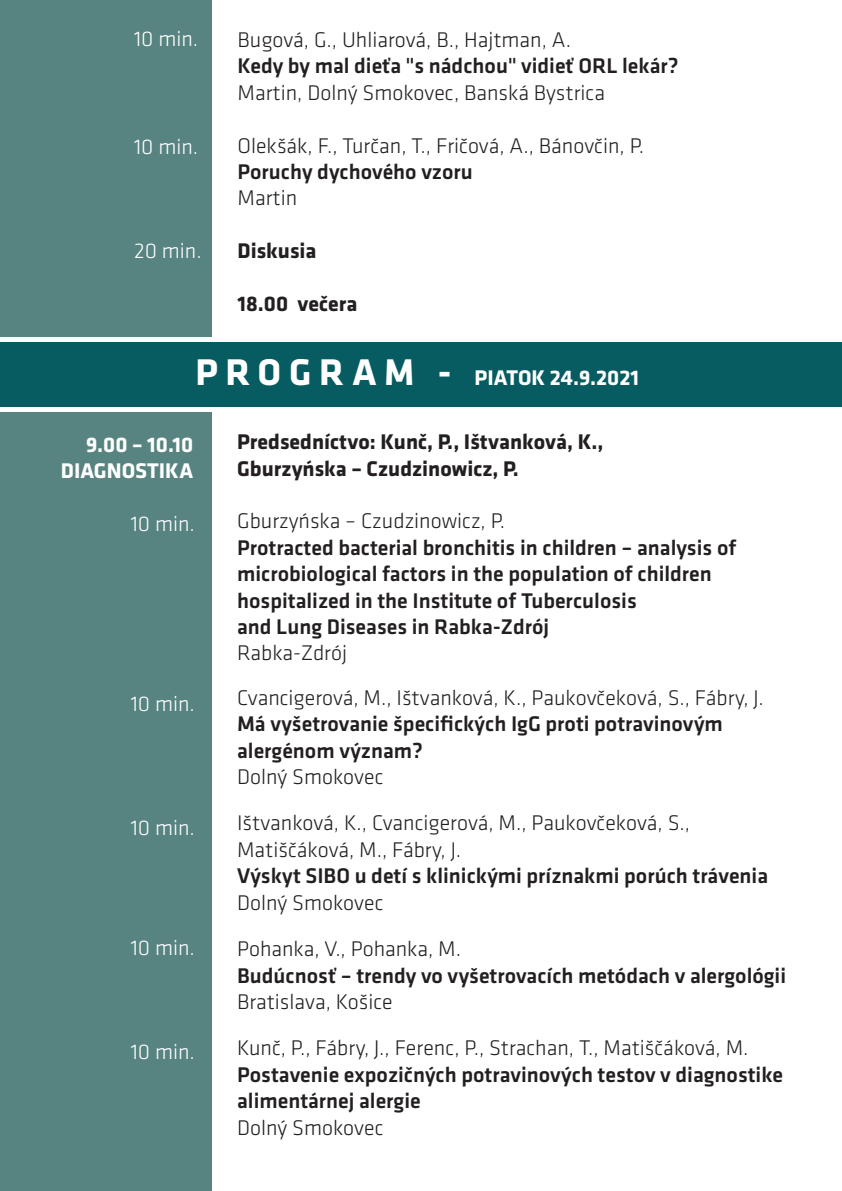
<style>
.page{position:relative;width:842px;height:1191px;background:#fff}
.page>*{position:absolute;margin:0;border:0;box-sizing:border-box;transform-origin:0 0}
.t1{font:500 22px/26.4px "Klavika";color:#231f20}
.t2{font:300 22px/46.4px "Klavika";color:#231f20}
.t3{font:700 22px/26.4px "Klavika";color:#231f20}
.t4{font:300 22px "Klavika";color:#fff}
.t5{font:700 22px/26.4px "Klavika";color:#fff;text-align:right}
.s1{font-size:38.6px}
</style>
<div class="page">
<div style="left:0;top:0;width:212px;height:1191px;background:#578480"></div>
<div style="left:0;top:339px;width:842px;height:68px;background:#065c60"></div>
<hr style="left:0;top:407px;width:842px;height:4px;background:#fff">
<hr style="left:0;top:337px;width:842px;height:4px;background:#fff">
<p class="t4" style="left:134px;top:27px;width:66px">10 min.</p>
<p class="t4" style="left:134px;top:135px;width:66px">10 min.</p>
<p class="t4" style="left:134px;top:239px;width:69px">20 min.</p>
<p class="t2" style="left:238px;top:17px;width:335px">Bugová, G., Uhliarová, B., Hajtman, A.</p>
<p class="t1" style="left:238px;top:53px;width:443px">Kedy by mal dieťa "s nádchou" vidieť ORL lekár?</p>
<p class="t2" style="left:238px;top:70px;width:369px">Martin, Dolný Smokovec, Banská Bystrica</p>
<p class="t2" style="left:238px;top:122px;width:408px">Olekšák, F., Turčan, T., Fričová, A., Bánovčin, P.</p>
<p class="t1" style="left:237px;top:159px;width:237px">Poruchy dychového vzoru</p>
<p class="t2" style="left:237px;top:175px;width:61px">Martin</p>
<p class="t3" style="left:238px;top:238px;width:81px">Diskusia</p>
<p class="t3" style="left:238px;top:291px;width:121px">18.00 večera</p>
<p class="t5" style="left:195px;top:365px;width:445px"><span class="s1">P R O G R A M -</span> PIATOK 24.9.2021</p>
<p class="t5" style="left:61px;top:431px;width:134px">9.00 – 10.10<br>DIAGNOSTIKA</p>
<p class="t4" style="left:131px;top:511px;width:66px">10 min.</p>
<p class="t4" style="left:131px;top:691px;width:66px">10 min.</p>
<p class="t4" style="left:131px;top:815px;width:66px">10 min.</p>
<p class="t4" style="left:131px;top:935px;width:66px">10 min.</p>
<p class="t4" style="left:131px;top:1039px;width:66px">10 min.</p>
<p class="t3" style="left:237px;top:429px;width:368px">Predsedníctvo: Kunč, P., Ištvanková, K.,<br>Gburzyńska – Czudzinowicz, P.</p>
<p class="t2" style="left:237px;top:498px;width:270px">Gburzyńska – Czudzinowicz, P.</p>
<p class="t1" style="left:237px;top:534px;width:501px">Protracted bacterial bronchitis in children – analysis of microbiological factors in the population of children hospitalized in the Institute of Tuberculosis<br>and Lung Diseases in Rabka-Zdrój</p>
<p class="t2" style="left:237px;top:631px;width:528px;line-height:44.4px">Rabka-Zdrój<br>Cvancigerová, M., Ištvanková, K., Paukovčeková, S., Fábry, J.</p>
<p class="t1" style="left:237px;top:711px;width:487px">Má vyšetrovanie špecifických IgG proti potravinovým alergénom význam?</p>
<p class="t2" style="left:237px;top:754px;width:454px">Dolný Smokovec<br>Ištvanková, K., Cvancigerová, M., Paukovčeková, S.,</p>
<p class="t2" style="left:237px;top:826px;width:226px">Matiščáková, M., Fábry, J.</p>
<p class="t1" style="left:237px;top:863px;width:532px">Výskyt SIBO u detí s klinickými príznakmi porúch trávenia</p>
<p class="t2" style="left:237px;top:879px;width:225px">Dolný Smokovec<br>Pohanka, V., Pohanka, M.</p>
<p class="t1" style="left:237px;top:962px;width:550px">Budúcnosť – trendy vo vyšetrovacích metódach v alergológii</p>
<p class="t2" style="left:237px;top:978px;width:513px">Bratislava, Košice<br>Kunč, P., Fábry, J., Ferenc, P., Strachan, T., Matiščáková, M.</p>
<p class="t1" style="left:237px;top:1061px;width:547px">Postavenie expozičných potravinových testov v diagnostike alimentárnej alergie</p>
<p class="t2" style="left:237px;top:1104px;width:148px">Dolný Smokovec</p>
</div>
